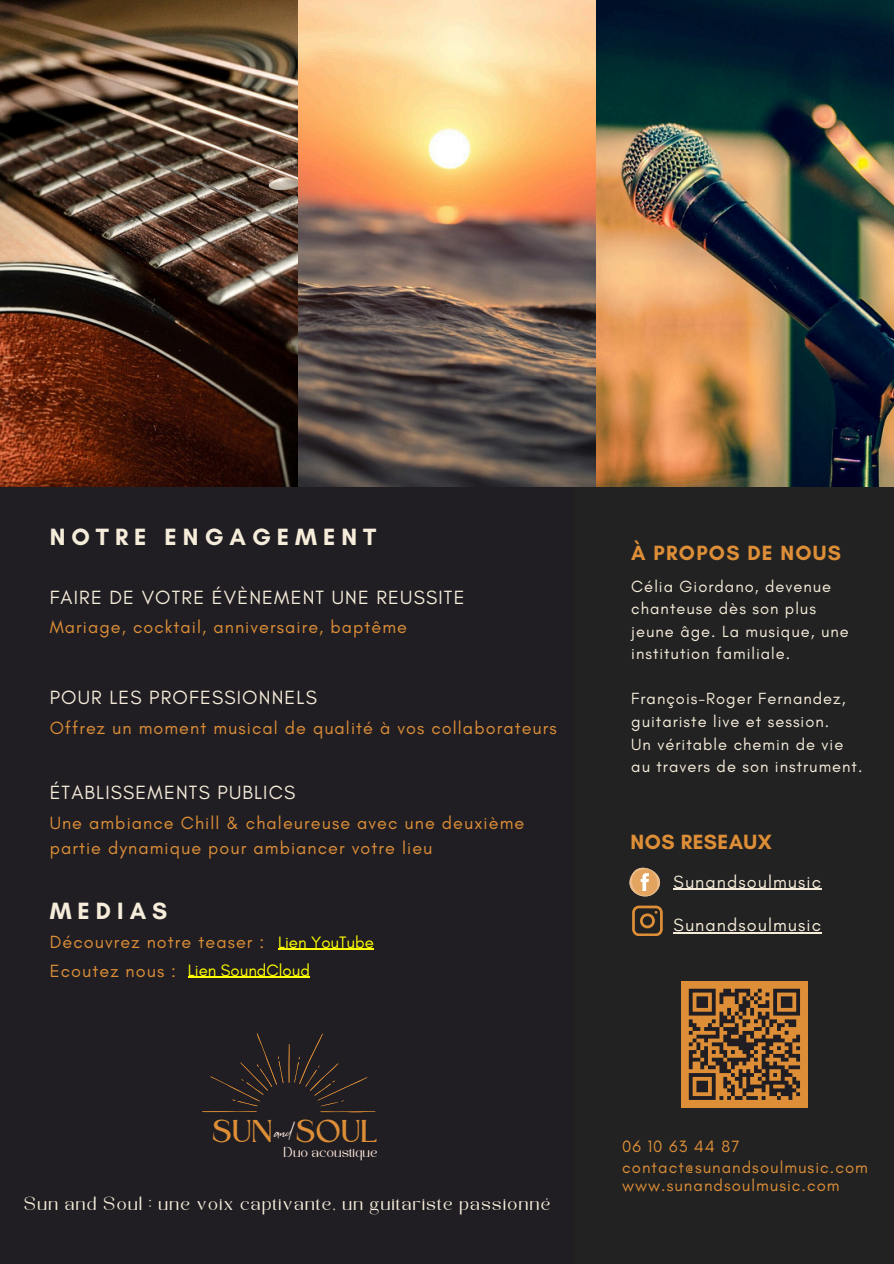
<style>
.page{position:relative;width:894px;height:1264px;background:#fff}
.page>*{position:absolute;margin:0;border:0;box-sizing:border-box;transform-origin:0 0}
.t1{font:29.4px "Kingred Serif";color:#dd8e37}
.t2{font:700 24px "Glacial Indifference";letter-spacing:.25em;color:#f6ecda}
.t3{font:700 21px "Glacial Indifference";letter-spacing:.06em;color:#dd8e37}
.t4{font:700 21px "Glacial Indifference";letter-spacing:.02em;color:#dd8e37}
.t5{font:19.5px "Glacial Indifference";letter-spacing:.06em;color:#f6ecda}
.t6{font:18px/24.8px "Glacial Indifference";letter-spacing:.06em;color:#dd8e37}
.t7{font:18px "Glacial Indifference";letter-spacing:.06em;color:#f6ecda}
.t8{font:17.85px "KENAO";letter-spacing:.06em;color:#f6ecda}
.t9{font:16.8px "Glacial Indifference";color:#ff0}
.t10{font:16.65px "Glacial Indifference";letter-spacing:.06em;color:#dd8e37}
.t11{font:16.5px/22.5px "Glacial Indifference";letter-spacing:.06em;color:#f6ecda}
.t12{font:13.35px "KENAO";color:#ffe9dd}
</style>
<div class="page">
<div style="left:0;top:0;width:893px;height:1263px;background:#201e23"></div>
<div style="left:573px;top:409px;width:320px;height:854px;background:#222"></div>
<img style="left:0;top:0;width:893px;height:486px">
<svg style="left:629px;top:867px;width:34px;height:69px"></svg>
<div style="left:681px;top:981px;width:126px;height:126px;background:#dd8e37"></div>
<svg style="left:688px;top:988px;width:112px;height:112px"></svg>
<hr style="left:673px;top:888px;width:148px;height:2px;background:#f6ecda">
<hr style="left:673px;top:932px;width:148px;height:1px;background:#f6ecda">
<hr style="left:278px;top:948px;width:96px;height:2px;background:#ff0">
<hr style="left:188px;top:976px;width:122px;height:2px;background:#ff0">
<svg style="left:202px;top:1033px;width:173px;height:79px"></svg>
<p class="t2" style="left:50px;top:522px;width:328px">NOTRE ENGAGEMENT</p>
<h2 class="t5" style="left:50px;top:585px;width:416px">FAIRE DE VOTRE ÉVÈNEMENT UNE REUSSITE</h2>
<h4 class="t6" style="left:50px;top:614px;width:359px">Mariage, cocktail, anniversaire, baptême</h4>
<h4 class="t5" style="left:50px;top:685px;width:269px">POUR LES PROFESSIONNELS</h4>
<h4 class="t6" style="left:50px;top:715px;width:508px">Offrez un moment musical de qualité à vos collaborateurs</h4>
<h1 class="t5" style="left:50px;top:780px;width:247px">ÉTABLISSEMENTS PUBLICS</h1>
<h3 class="t6" style="left:50px;top:810px;width:476px">Une ambiance Chill &amp; chaleureuse avec une deuxième partie dynamique pour ambiancer votre lieu</h3>
<h4 class="t2" style="left:50px;top:896px;width:119px">MEDIAS</h4>
<h4 class="t6" style="left:50px;top:929px;width:216px">Découvrez notre teaser :</h4>
<h3 class="t9" style="left:278px;top:931px;width:97px">Lien YouTube</h3>
<h4 class="t6" style="left:50px;top:958px;width:128px">Ecoutez nous :</h4>
<h1 class="t9" style="left:188px;top:959px;width:123px">Lien SoundCloud</h1>
<h1 class="t1" style="left:213px;top:1119px;width:167px">SUN<sup>and</sup> SOUL</h1>
<h4 class="t12" style="left:284px;top:1146px;width:95px">Duo acoustique</h4>
<h4 class="t8" style="left:25px;top:1196px;width:528px">Sun and Soul : une voix captivante, un guitariste passionné</h4>
<h4 class="t3" style="left:631px;top:540px;width:211px">À PROPOS DE NOUS</h4>
<h4 class="t11" style="left:631px;top:575px;width:219px">Célia Giordano, devenue chanteuse dès son plus jeune âge. La musique, une institution familiale.</h4>
<h3 class="t11" style="left:631px;top:687px;width:233px">François-Roger Fernandez, guitariste live et session.<br>Un véritable chemin de vie au travers de son instrument.</h3>
<h2 class="t4" style="left:630px;top:828px;width:143px">NOS RESEAUX</h2>
<p class="t7" style="left:673px;top:870px;width:149px">Sunandsoulmusic</p>
<h4 class="t7" style="left:673px;top:914px;width:149px">Sunandsoulmusic</h4>
<p class="t10" style="left:622px;top:1135px;width:119px">06 10 63 44 87</p>
<h4 class="t10" style="left:622px;top:1157px;width:247px">contact@sunandsoulmusic.com</h4>
<p class="t10" style="left:622px;top:1175px;width:219px">www.sunandsoulmusic.com</p>
</div>
